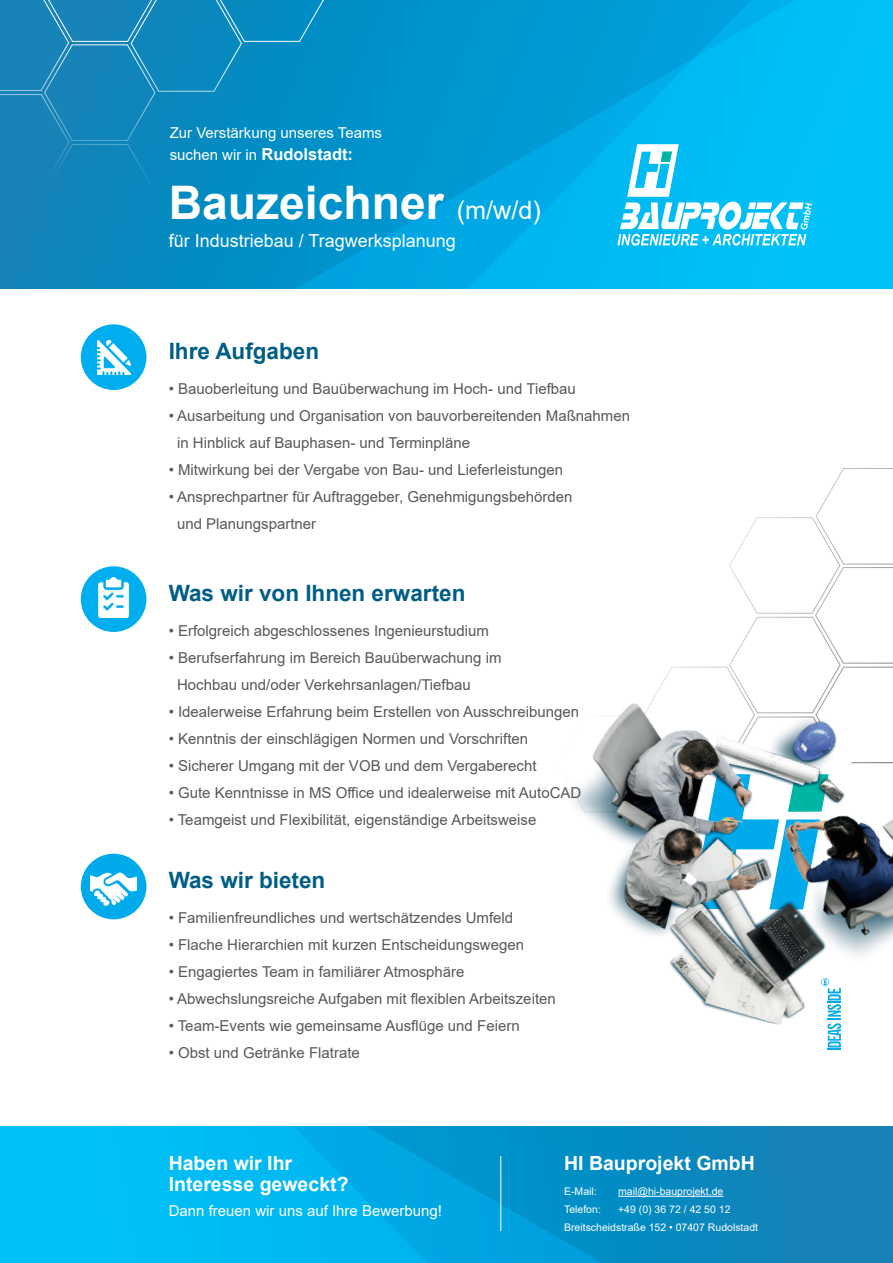
<style>
.page{position:relative;width:893px;height:1263px;background:#fff}
.page>*{position:absolute;margin:0;border:0;box-sizing:border-box;transform-origin:0 0}
.t1{font:700 46.35px "Arial";color:#fff}
.t2{font:700 22.5px "Arial";color:#005d85}
.t3{font:700 19.5px/21px "Arial";color:#fff}
.t4{font:18px "Arial";color:#fff}
.t5{font:15px/27px "Arial";color:#57585a}
.t6{font:15px/21px "Arial";color:#fff}
.t7{font:10.5px/18px "Arial";color:#fff}
.s1{font-weight:700;font-size:16.5px}
.s2{font-weight:400;font-size:25.2px}
</style>
<div class="page">
<svg style="left:328px;top:0;width:86px;height:289px;background:#0094cd"></svg>
<svg style="left:414px;top:0;width:479px;height:289px;background:#00ade7"></svg>
<div style="left:0;top:1127px;width:893px;height:136px;background:#1583b7"></div>
<svg style="left:479px;top:1127px;width:213px;height:136px;fill:#008fc7"></svg>
<svg style="left:0;top:1127px;width:479px;height:136px;background:#00b6ef"></svg>
<svg style="left:617px;top:144px;width:195px;height:102px"></svg>
<svg style="left:0;top:0;width:328px;height:289px;background:#0c89be"></svg>
<div style="left:81px;top:324px;width:65px;height:66px;background:#00aeef;border-radius:50%"></div>
<div style="left:81px;top:566px;width:65px;height:66px;background:#00aeef;border-radius:50%"></div>
<div style="left:81px;top:854px;width:65px;height:65px;background:#00aaeb;border-radius:50%"></div>
<img style="left:91px;top:872px;width:45px;height:40px">
<img style="left:98px;top:578px;width:32px;height:39px">
<img style="left:97px;top:341px;width:34px;height:33px">
<img style="left:670px;top:942px;width:216px;height:108px">
<svg style="left:571px;top:468px;width:322px;height:474px"></svg>
<hr style="left:500px;top:1156px;width:1px;height:75px;background:#fff">
<hr style="left:618px;top:1196px;width:105px;height:1px;background:#fff">
<p class="t6" style="left:170px;top:123px;width:214px">Zur Verstärkung unseres Teams suchen wir in <span class="s1">Rudolstadt:</span></p>
<h1 class="t1" style="left:169px;top:170px;width:374px">Bauzeichner <span class="s2">(m/w/d)</span></h1>
<p class="t4" style="left:169px;top:228px;width:289px">für Industriebau / Tragwerksplanung</p>
<h2 class="t2" style="left:169px;top:335px;width:152px">Ihre Aufgaben</h2>
<p class="t5" style="left:169px;top:375px;width:409px">• Bauoberleitung und Bauüberwachung im Hoch- und Tiefbau</p>
<p class="t5" style="left:177px;top:402px;width:454px;text-indent:-8px">• Ausarbeitung und Organisation von bauvorbereitenden Maßnahmen in Hinblick auf Bauphasen- und Terminpläne</p>
<p class="t5" style="left:169px;top:456px;width:396px">• Mitwirkung bei der Vergabe von Bau- und Lieferleistungen</p>
<p class="t5" style="left:177px;top:483px;width:397px;text-indent:-8px">• Ansprechpartner für Auftraggeber, Genehmigungsbehörden und Planungspartner</p>
<h2 class="t2" style="left:169px;top:577px;width:298px">Was wir von Ihnen erwarten</h2>
<p class="t5" style="left:169px;top:617px;width:322px">• Erfolgreich abgeschlossenes Ingenieurstudium</p>
<p class="t5" style="left:177px;top:644px;width:326px;text-indent:-8px">• Berufserfahrung im Bereich Bauüberwachung im<br>Hochbau und/oder Verkehrsanlagen/Tiefbau</p>
<p class="t5" style="left:169px;top:698px;width:412px">• Idealerweise Erfahrung beim Erstellen von Ausschreibungen</p>
<p class="t5" style="left:169px;top:725px;width:361px">• Kenntnis der einschlägigen Normen und Vorschriften</p>
<p class="t5" style="left:169px;top:752px;width:369px">• Sicherer Umgang mit der VOB und dem Vergaberecht</p>
<p class="t5" style="left:169px;top:779px;width:414px">• Gute Kenntnisse in MS Office und idealerweise mit AutoCAD</p>
<p class="t5" style="left:169px;top:806px;width:369px">• Teamgeist und Flexibilität, eigenständige Arbeitsweise</p>
<h2 class="t2" style="left:169px;top:864px;width:158px">Was wir bieten</h2>
<p class="t5" style="left:169px;top:904px;width:346px">• Familienfreundliches und wertschätzendes Umfeld</p>
<p class="t5" style="left:169px;top:931px;width:357px">• Flache Hierarchien mit kurzen Entscheidungswegen</p>
<p class="t5" style="left:169px;top:958px;width:297px">• Engagiertes Team in familiärer Atmosphäre</p>
<p class="t5" style="left:169px;top:985px;width:389px">• Abwechslungsreiche Aufgaben mit flexiblen Arbeitszeiten</p>
<p class="t5" style="left:169px;top:1012px;width:352px">• Team-Events wie gemeinsame Ausflüge und Feiern</p>
<p class="t5" style="left:169px;top:1039px;width:193px">• Obst und Getränke Flatrate</p>
<h3 class="t3" style="left:169px;top:1153px;width:181px">Haben wir Ihr<br>Interesse geweckt?</h3>
<p class="t6" style="left:169px;top:1200px;width:275px">Dann freuen wir uns auf Ihre Bewerbung!</p>
<h3 class="t3" style="left:564px;top:1153px;width:192px">HI Bauprojekt GmbH</h3>
<p class="t7" style="left:564px;top:1182px;width:34px">E-Mail:</p>
<p class="t7" style="left:618px;top:1182px;width:107px">mail@hi-bauprojekt.de</p>
<p class="t7" style="left:564px;top:1200px;width:38px">Telefon:</p>
<p class="t7" style="left:564px;top:1200px;width:195px;text-indent:54px">+49 (0) 36 72 / 42 50 12<br>Breitscheidstraße 152 • 07407 Rudolstadt</p>
</div>
